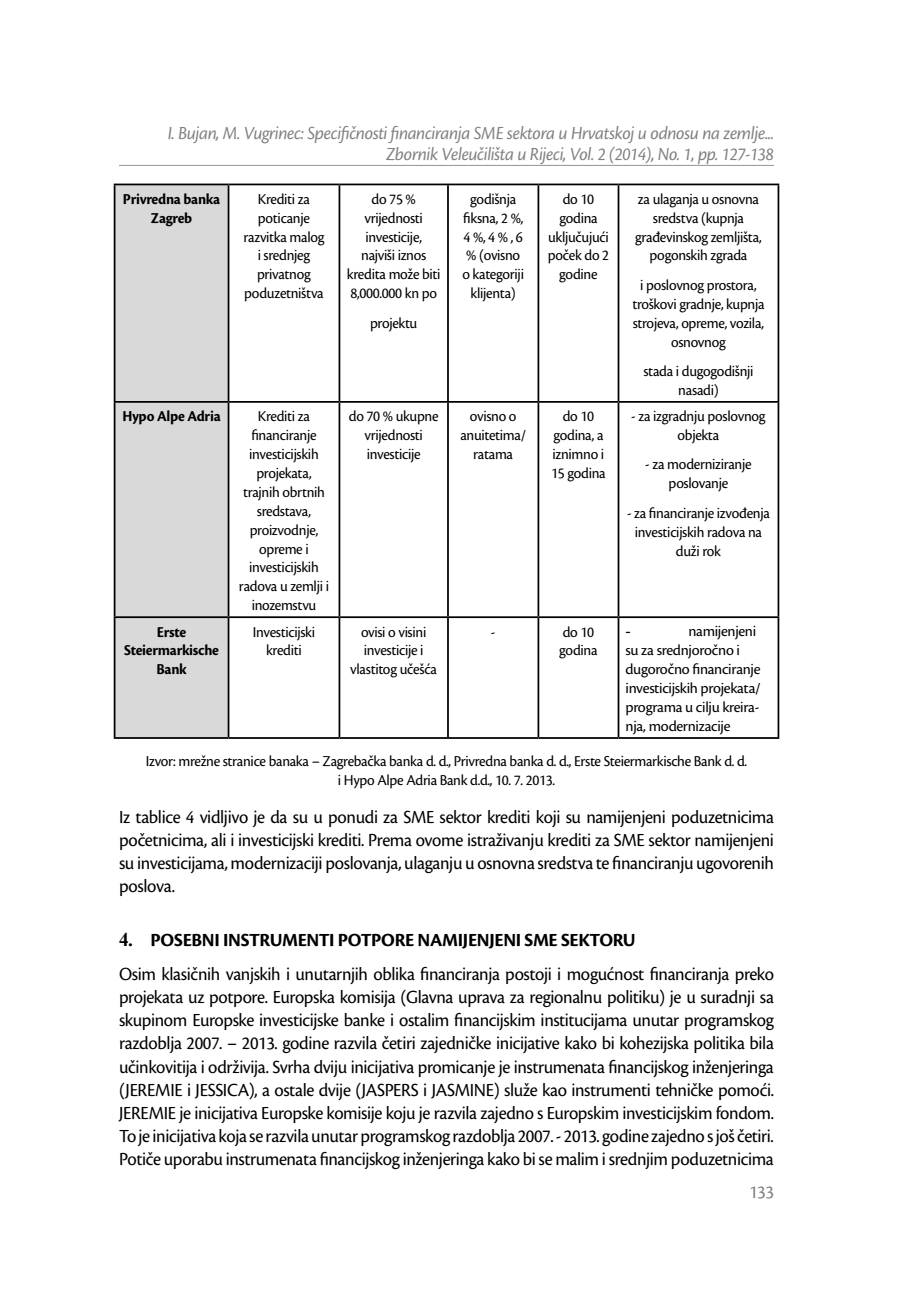
<style>
.page{position:relative;width:898px;height:1290px;background:#fff}
.page>*{position:absolute;margin:0;border:0;box-sizing:border-box;transform-origin:0 0}
.t1{font:19.25px/23.1px "Cronos Pro";letter-spacing:-.02em;color:#000;text-align:justify;scale:.96 1}
.t2{font:italic 19.25px/21px "Cronos Pro";letter-spacing:-.025em;color:#818181;text-align:right;scale:.96 1}
.t3{font:19.25px "Cronos Pro";color:#818181;scale:.96 1}
.t4{font:15.75px/18.9px "Cronos Pro";letter-spacing:-.02em;color:#000;text-align:center;scale:.96 1}
.t5{font:15.75px/18.9px "Cronos Pro";letter-spacing:-.02em;color:#000}
.t6{font:700 15.75px/18.9px "Cronos Pro";letter-spacing:-.015em;color:#000;text-align:center;scale:.96 1}
.t7{font:15.75px "Times New Roman";color:#000}
.s1{font-family:"Times New Roman";font-weight:700}
.s2{font-weight:700}
</style>
<div class="page">
<hr style="left:119px;top:165px;width:655px;height:1px;background:#949494">
<div style="left:115px;top:185px;width:113px;height:552px;background:#d9d9d9"></div>
<hr style="left:114px;top:184px;width:114px;height:1px;background:#000">
<hr style="left:114px;top:185px;width:1px;height:216px;background:#000">
<hr style="left:228px;top:184px;width:111px;height:1px;background:#000">
<hr style="left:228px;top:185px;width:1px;height:216px;background:#000">
<hr style="left:339px;top:184px;width:109px;height:1px;background:#000">
<hr style="left:339px;top:185px;width:1px;height:216px;background:#000">
<hr style="left:448px;top:184px;width:90px;height:1px;background:#000">
<hr style="left:447px;top:185px;width:2px;height:216px;background:#000">
<hr style="left:538px;top:184px;width:80px;height:1px;background:#000">
<hr style="left:537px;top:185px;width:2px;height:216px;background:#000">
<hr style="left:618px;top:184px;width:161px;height:1px;background:#000">
<hr style="left:618px;top:185px;width:1px;height:216px;background:#000">
<hr style="left:777px;top:185px;width:2px;height:216px;background:#000">
<hr style="left:114px;top:401px;width:114px;height:2px;background:#000">
<hr style="left:114px;top:403px;width:1px;height:213px;background:#000">
<hr style="left:228px;top:401px;width:111px;height:2px;background:#000">
<hr style="left:228px;top:403px;width:1px;height:213px;background:#000">
<hr style="left:339px;top:401px;width:109px;height:2px;background:#000">
<hr style="left:339px;top:403px;width:1px;height:213px;background:#000">
<hr style="left:448px;top:401px;width:90px;height:2px;background:#000">
<hr style="left:447px;top:403px;width:2px;height:213px;background:#000">
<hr style="left:538px;top:401px;width:80px;height:2px;background:#000">
<hr style="left:537px;top:403px;width:2px;height:213px;background:#000">
<hr style="left:618px;top:401px;width:161px;height:2px;background:#000">
<hr style="left:618px;top:403px;width:1px;height:213px;background:#000">
<hr style="left:777px;top:403px;width:2px;height:213px;background:#000">
<hr style="left:114px;top:616px;width:114px;height:2px;background:#000">
<hr style="left:114px;top:618px;width:1px;height:119px;background:#000">
<hr style="left:228px;top:616px;width:111px;height:2px;background:#000">
<hr style="left:228px;top:618px;width:1px;height:119px;background:#000">
<hr style="left:339px;top:616px;width:109px;height:2px;background:#000">
<hr style="left:339px;top:618px;width:1px;height:119px;background:#000">
<hr style="left:448px;top:616px;width:90px;height:2px;background:#000">
<hr style="left:447px;top:618px;width:2px;height:119px;background:#000">
<hr style="left:538px;top:616px;width:80px;height:2px;background:#000">
<hr style="left:537px;top:618px;width:2px;height:119px;background:#000">
<hr style="left:618px;top:616px;width:161px;height:2px;background:#000">
<hr style="left:618px;top:618px;width:1px;height:119px;background:#000">
<hr style="left:777px;top:618px;width:2px;height:119px;background:#000">
<hr style="left:114px;top:737px;width:114px;height:2px;background:#000">
<hr style="left:228px;top:737px;width:111px;height:2px;background:#000">
<hr style="left:339px;top:737px;width:109px;height:2px;background:#000">
<hr style="left:448px;top:737px;width:90px;height:2px;background:#000">
<hr style="left:538px;top:737px;width:80px;height:2px;background:#000">
<hr style="left:618px;top:737px;width:161px;height:2px;background:#000">
<p class="t2" style="left:168px;top:123px;width:633px">I. Bujan, M. Vugrinec: Specifičnosti financiranja SME sektora u Hrvatskoj u odnosu na zemlje...<br>Zbornik Veleučilišta u Rijeci, Vol. 2 (2014), No. 1, pp. 127-138</p>
<p class="t6" style="left:123px;top:190px;width:103px">Privredna banka<br>Zagreb</p>
<p class="t4" style="left:243px;top:189px;width:86px">Krediti za poticanje razvitka malog i srednjeg privatnog poduzetništva</p>
<p class="t4" style="left:347px;top:189px;width:99px">do 75 % vrijednosti investicije, najviši iznos kredita može biti<br>8,000.000 kn po</p>
<p class="t4" style="left:370px;top:313px;width:51px">projektu</p>
<p class="t4" style="left:462px;top:189px;width:66px">godišnja fiksna, 2 %,<br>4 %, 4 % , 6 % (ovisno o kategoriji klijenta)</p>
<p class="t4" style="left:548px;top:189px;width:66px">do 10 godina uključujući poček do 2 godine</p>
<p class="t4" style="left:635px;top:189px;width:134px">za ulaganja u osnovna sredstva (kupnja građevinskog zemljišta, pogonskih zgrada</p>
<p class="t4" style="left:632px;top:276px;width:139px">i poslovnog prostora, troškovi gradnje, kupnja strojeva, opreme, vozila, osnovnog</p>
<p class="t4" style="left:643px;top:362px;width:116px">stada i dugogodišnji nasadi)</p>
<p class="t6" style="left:122px;top:407px;width:104px">Hypo Alpe Adria</p>
<p class="t4" style="left:239px;top:407px;width:95px">Krediti za financiranje investicijskih projekata, trajnih obrtnih sredstava, proizvodnje, opreme i investicijskih radova u zemlji i inozemstvu</p>
<p class="t4" style="left:349px;top:407px;width:95px">do 70 % ukupne vrijednosti investicije</p>
<p class="t4" style="left:460px;top:407px;width:70px">ovisno o anuitetima/ ratama</p>
<p class="t4" style="left:551px;top:407px;width:58px">do 10 godina, a iznimno i<br>15 godina</p>
<p class="t4" style="left:631px;top:407px;width:141px">- za izgradnju poslovnog objekta</p>
<p class="t4" style="left:645px;top:455px;width:112px">- za moderniziranje poslovanje</p>
<p class="t4" style="left:627px;top:503px;width:150px">- za financiranje izvođenja investicijskih radova na duži rok</p>
<p class="t6" style="left:124px;top:622px;width:100px">Erste<br>Steiermarkische<br>Bank</p>
<p class="t4" style="left:253px;top:622px;width:66px">Investicijski krediti</p>
<p class="t4" style="left:350px;top:622px;width:92px">ovisi o visini investicije i vlastitog učešća</p>
<p class="t4" style="left:491px;top:622px;width:6px">-</p>
<p class="t4" style="left:559px;top:622px;width:41px;text-align:left">do 10 godina</p>
<p class="t7" style="left:625px;top:621px;width:7px">-</p>
<p class="t5" style="left:625px;top:622px;width:137px;text-indent:63px">namijenjeni su za srednjoročno i dugoročno financiranje investicijskih projekata/ programa u cilju kreira&shy;nja, modernizacije</p>
<p class="t4" style="left:146px;top:751px;width:628px">Izvor: mrežne stranice banaka – Zagrebačka banka d. d., Privredna banka d. d., Erste Steiermarkische Bank d. d. i Hypo Alpe Adria Bank d.d., 10. 7. 2013.</p>
<p class="t1" style="left:119px;top:805px;width:684px">Iz tablice 4 vidljivo je da su u ponudi za SME sektor krediti koji su namijenjeni poduzetnicima početnicima, ali i investicijski krediti. Prema ovome istraživanju krediti za SME sektor namijenjeni su investicijama, modernizaciji poslovanja, ulaganju u osnovna sredstva te financiranju ugovorenih poslova.</p>
<p class="t1" style="left:119px;top:924px;width:684px;line-height:33.6px"><span class="s1">4.</span> <span class="s2">POSEBNI INSTRUMENTI POTPORE NAMIJENJENI SME SEKTORU<br></span>Osim klasičnih vanjskih i unutarnjih oblika financiranja postoji i mogućnost financiranja preko</p>
<p class="t1" style="left:119px;top:986px;width:684px">projekata uz potpore. Europska komisija (Glavna uprava za regionalnu politiku) je u suradnji sa skupinom Europske investicijske banke i ostalim financijskim institucijama unutar programskog razdoblja 2007. – 2013. godine razvila četiri zajedničke inicijative kako bi kohezijska politika bila učinkovitija i održivija. Svrha dviju inicijativa promicanje je instrumenata financijskog inženjeringa (JEREMIE i JESSICA), a ostale dvije (JASPERS i JASMINE) služe kao instrumenti tehničke pomoći.<br>JEREMIE je inicijativa Europske komisije koju je razvila zajedno s Europskim investicijskim fondom.<br>To je inicijativa koja se razvila unutar programskog razdoblja 2007. - 2013. godine zajedno s još četiri.<br>Potiče uporabu instrumenata financijskog inženjeringa kako bi se malim i srednjim poduzetnicima</p>
<p class="t3" style="left:749px;top:1181px;width:27px">133</p>
</div>
